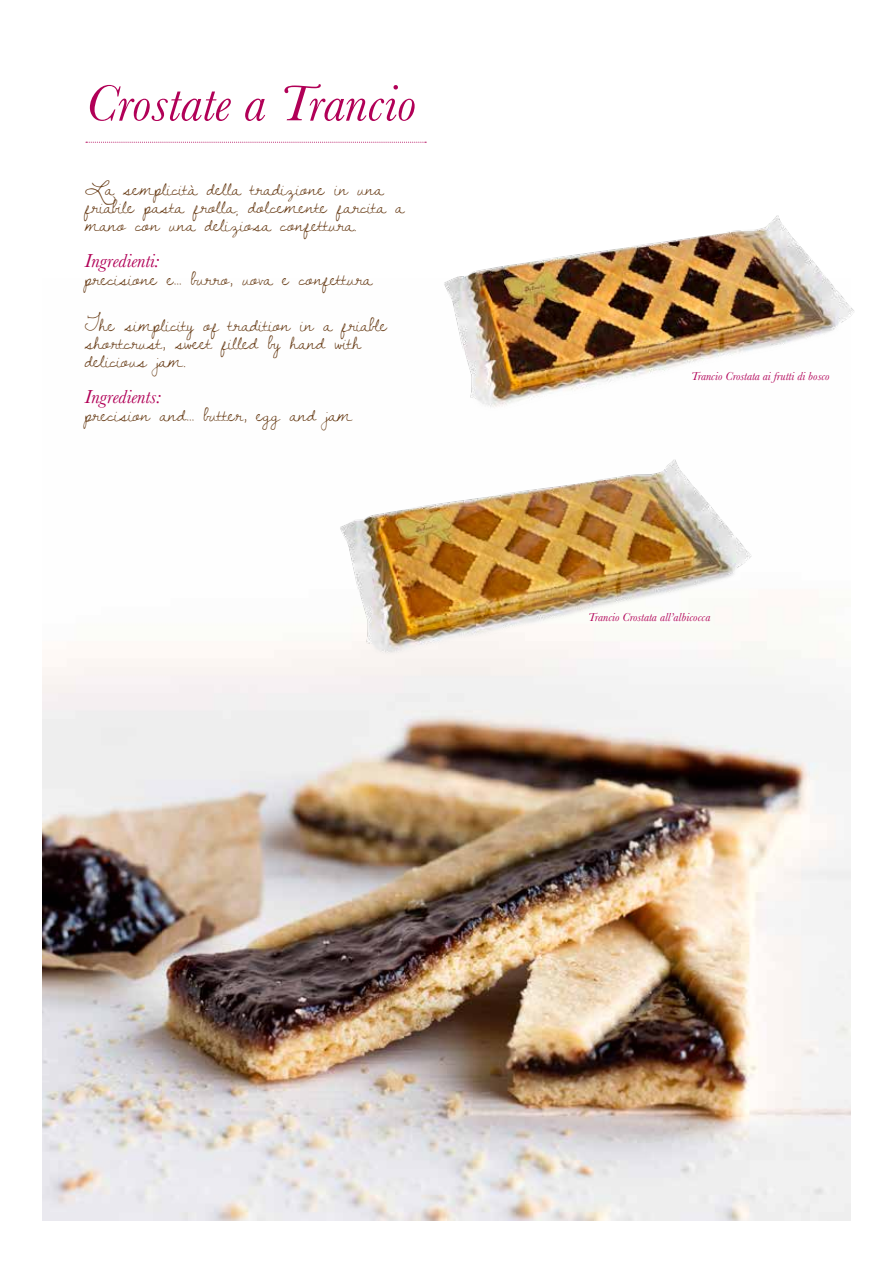
<style>
.page{position:relative;width:893px;height:1263px;background:#fff}
.page>*{position:absolute;margin:0;border:0;box-sizing:border-box;transform-origin:0 0}
.t1{font:italic 52.5px "Baskerville";color:#b10057}
.t2{font:19.5px/18px "Dawningofa New Day";color:#673b15}
.t3{font:italic 19.5px "Baskerville";color:#b10057}
.t4{font:italic 12px "Baskerville";color:#b10057}
</style>
<div class="page">
<img style="left:43px;top:641px;width:807px;height:579px">
<svg style="left:86px;top:142px;width:340px;height:1px"></svg>
<img style="left:321px;top:459px;width:438px;height:206px">
<img style="left:444px;top:215px;width:410px;height:192px">
<h1 class="t1" style="left:86px;top:68px;width:332px">Crostate a Trancio</h1>
<p class="t2" style="left:85px;top:179px;width:321px">La semplicità della tradizione in una friabile pasta frolla; dolcemente farcita a mano con una deliziosa confettura.</p>
<p class="t3" style="left:85px;top:248px;width:76px">Ingredienti:</p>
<p class="t2" style="left:85px;top:269px;width:289px">precisione e… burro, uova e confettura</p>
<p class="t2" style="left:85px;top:315px;width:304px">The simplicity of tradition in a friable shortcrust, sweet filled by hand with delicious jam.</p>
<p class="t3" style="left:85px;top:383px;width:78px">Ingredients:</p>
<p class="t2" style="left:85px;top:405px;width:269px">precision and… butter, egg and jam</p>
<p class="t4" style="left:691px;top:368px;width:140px">Trancio Crostata ai frutti di bosco</p>
<p class="t4" style="left:588px;top:609px;width:124px">Trancio Crostata all’albicocca</p>
</div>
